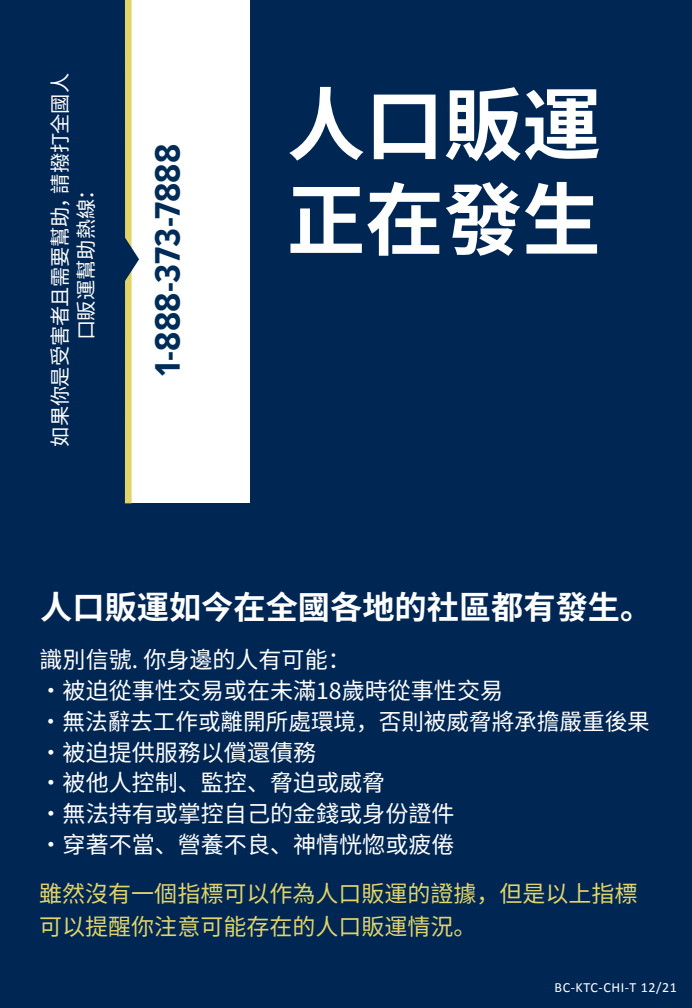
<style>
.page{position:relative;width:692px;height:1008px;background:#fff}
.page>*{position:absolute;margin:0;border:0;box-sizing:border-box;transform-origin:0 0}
.t1{font:700 79.2px/95.2px "Source Han Sans CN";color:#fff}
.t2{font:700 36.8px "Proxima Nova Cond";color:#002d57}
.t3{font:700 32px "Source Han Sans CN";color:#fff}
.t4{font:23.2px "Source Han Sans CN";color:#fff}
.t5{font:22.8px/32px "Source Han Sans CN";color:#e2d468}
.t6{font:20.4px/25.6px "Source Han Sans CN";letter-spacing:-.005em;color:#fff}
.t7{font:14px "Calibri";letter-spacing:.04em;color:#fff}
</style>
<div class="page">
<div style="left:251px;top:0;width:440px;height:503px;background:#002754"></div>
<div style="left:0;top:503px;width:691px;height:505px;background:#002754"></div>
<svg style="left:0;top:0;width:139px;height:503px;background:#17395d"></svg>
<p class="t6" style="left:48px;top:194px;width:122px;rotate:-90deg">請撥打全國人</p>
<p class="t6" style="left:48px;top:340px;width:163px;text-indent:-106px;rotate:-90deg">如果你是受害者且需要幫助，口販運幫助熱線：</p>
<h2 class="t2" style="left:147px;top:376px;width:233px;rotate:-90deg">-1 8 8 8 7-373- 8 8 8</h2>
<h1 class="t1" style="left:287px;top:79px;width:315px">人口販運正在發生</h1>
<h3 class="t3" style="left:40px;top:590px;width:613px">人口販運如今在全國各地的社區都有發生。</h3>
<p class="t4" style="left:40px;top:647px;width:312px">識別信號. 你身邊的人有可能：</p>
<p class="t4" style="left:40px;top:678px;width:465px">•被迫從事性交易或在未滿18歲時從事性交易</p>
<p class="t4" style="left:40px;top:708px;width:611px">•無法辭去工作或離開所處環境，否則被威脅將承擔嚴重後果</p>
<p class="t4" style="left:40px;top:739px;width:278px">•被迫提供服務以償還債務</p>
<p class="t4" style="left:40px;top:770px;width:347px">•被他人控制、監控、脅迫或威脅</p>
<p class="t4" style="left:40px;top:800px;width:416px">•無法持有或掌控自己的金錢或身份證件</p>
<p class="t4" style="left:40px;top:831px;width:416px">•穿著不當、營養不良、神情恍惚或疲倦</p>
<p class="t5" style="left:39px;top:878px;width:599px">雖然沒有一個指標可以作為人口販運的證據，但是以上指標可以提醒你注意可能存在的人口販運情況。</p>
<p class="t7" style="left:554px;top:978px;width:124px">BC-KTC-CHI-T 12/21</p>
</div>
